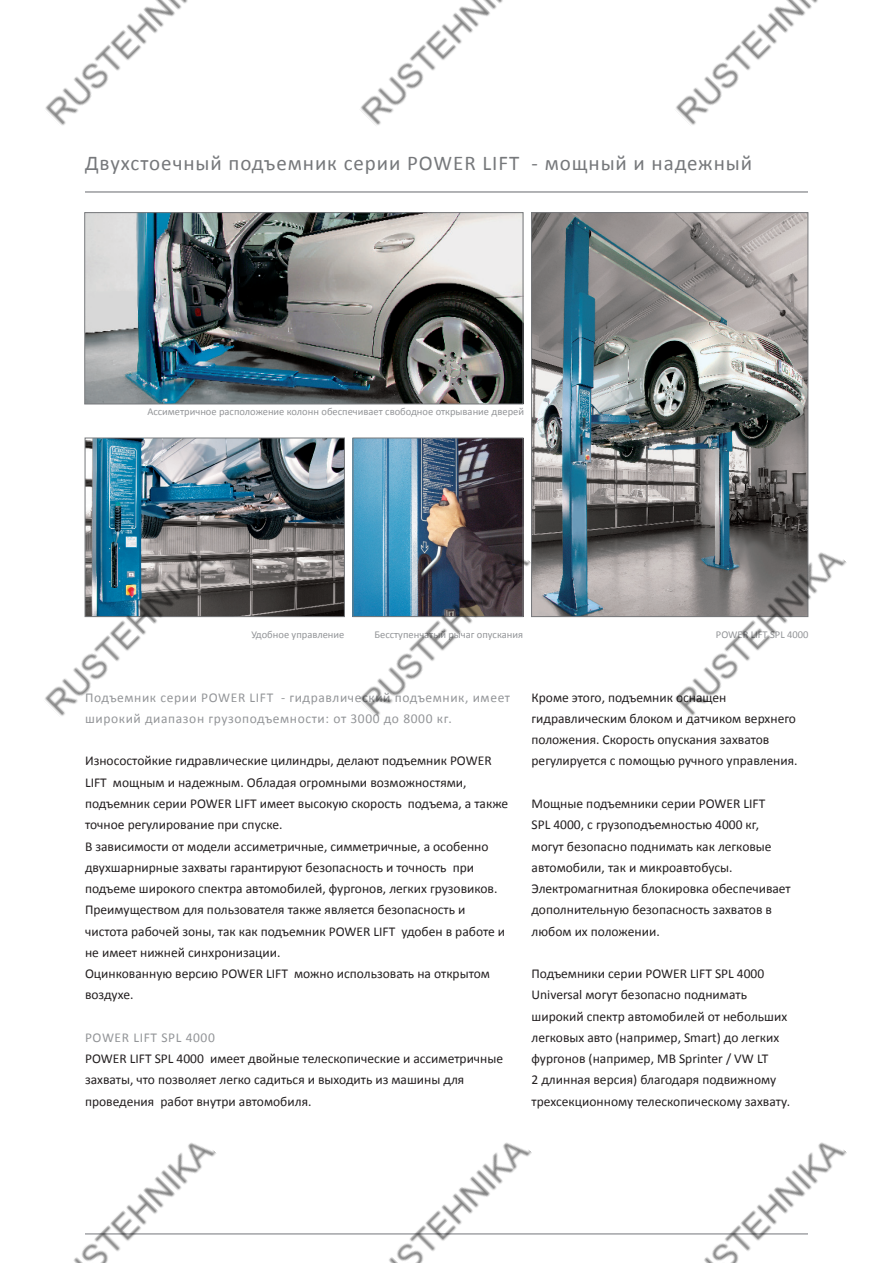
<style>
.page{position:relative;width:893px;height:1263px;background:#fff}
.page>*{position:absolute;margin:0;border:0;box-sizing:border-box;transform-origin:0 0}
.Headline{font:21px "Calibri";letter-spacing:.045em;color:#76787b}
.Bodytext{font:13.5px/21.3px "Calibri";color:#231f20}
.Subheadline{font:13.5px/21.3px "Calibri";letter-spacing:.045em;color:#939598}
.Bildunterschrift_-_r{font:10.5px "Calibri";color:#939598}
</style>
<div class="page">
<img style="left:87px;top:214px;width:434px;height:188px">
<div style="left:85px;top:212px;width:438px;height:192px;border:1px solid #76787b"></div>
<img style="left:87px;top:440px;width:256px;height:175px">
<div style="left:85px;top:438px;width:260px;height:179px;border:1px solid #76787b"></div>
<img style="left:533px;top:214px;width:273px;height:401px">
<img style="left:355px;top:440px;width:166px;height:101px">
<div style="left:353px;top:438px;width:170px;height:179px;border:1px solid #76787b"></div>
<hr style="left:85px;top:191px;width:723px;height:1px;background:#b7b8bb">
<hr style="left:85px;top:1233px;width:723px;height:1px;background:#b7b8bb">
<img style="left:45px;top:0;width:143px;height:126px">
<img style="left:360px;top:0;width:143px;height:126px">
<img style="left:676px;top:0;width:142px;height:125px">
<img style="left:45px;top:541px;width:175px;height:175px">
<img style="left:355px;top:541px;width:180px;height:175px">
<img style="left:670px;top:541px;width:177px;height:175px">
<img style="left:73px;top:1142px;width:148px;height:121px">
<img style="left:355px;top:1142px;width:181px;height:121px">
<img style="left:671px;top:1142px;width:176px;height:121px">
<p class="Headline" style="left:85px;top:150px;width:669px">Двухстоечный подъемник серии POWER LIFT - мощный и надежный</p>
<p class="Bildunterschrift_-_r" style="left:147px;top:404px;width:378px">Ассиметричное расположение колонн обеспечивает свободное открывание дверей</p>
<p class="Bildunterschrift_-_r" style="left:251px;top:628px;width:95px">Удобное управление</p>
<p class="Bildunterschrift_-_r" style="left:375px;top:628px;width:150px">Бесступенчатый рычаг опускания</p>
<p class="Bildunterschrift_-_r" style="left:716px;top:628px;width:94px">POWER LIFT SPL 4000</p>
<p class="Subheadline" style="left:85px;top:686px;width:427px">Подъемник серии POWER LIFT - гидравлический подъемник, имеет широкий диапазон грузоподъемности: от 3000 до 8000 кг.</p>
<p class="Bodytext" style="left:85px;top:750px;width:425px">Износостойкие гидравлические цилиндры, делают подъемник POWER LIFT мощным и надежным. Обладая огромными возможностями, подъемник серии POWER LIFT имеет высокую скорость подъема, а также точное регулирование при спуске.</p>
<p class="Bodytext" style="left:85px;top:835px;width:414px">В зависимости от модели ассиметричные, симметричные, а особенно двухшарнирные захваты гарантируют безопасность и точность при подъеме широкого спектра автомобилей, фургонов, легких грузовиков.</p>
<p class="Bodytext" style="left:85px;top:899px;width:422px">Преимуществом для пользователя также является безопасность и чистота рабочей зоны, так как подъемник POWER LIFT удобен в работе и не имеет нижней синхронизации.</p>
<p class="Bodytext" style="left:85px;top:963px;width:406px">Оцинкованную версию POWER LIFT можно использовать на открытом воздухе.</p>
<p class="Subheadline" style="left:85px;top:1027px;width:131px">POWER LIFT SPL 4000</p>
<p class="Bodytext" style="left:85px;top:1048px;width:420px">POWER LIFT SPL 4000 имеет двойные телескопические и ассиметричные захваты, что позволяет легко садиться и выходить из машины для проведения работ внутри автомобиля.</p>
<p class="Bodytext" style="left:531px;top:686px;width:268px">Кроме этого, подъемник оснащен гидравлическим блоком и датчиком верхнего положения. Скорость опускания захватов регулируется с помощью ручного управления.</p>
<p class="Bodytext" style="left:531px;top:793px;width:261px">Мощные подъемники серии POWER LIFT<br>SPL 4000, с грузоподъемностью 4000 кг, могут безопасно поднимать как легковые автомобили, так и микроавтобусы.<br>Электромагнитная блокировка обеспечивает дополнительную безопасность захватов в любом их положении.</p>
<p class="Bodytext" style="left:531px;top:963px;width:260px">Подъемники серии POWER LIFT SPL 4000<br>Universal могут безопасно поднимать широкий спектр автомобилей от небольших легковых авто (например, Smart) до легких фургонов (например, MB Sprinter / VW LT<br>2 длинная версия) благодаря подвижному трехсекционному телескопическому захвату.</p>
</div>
